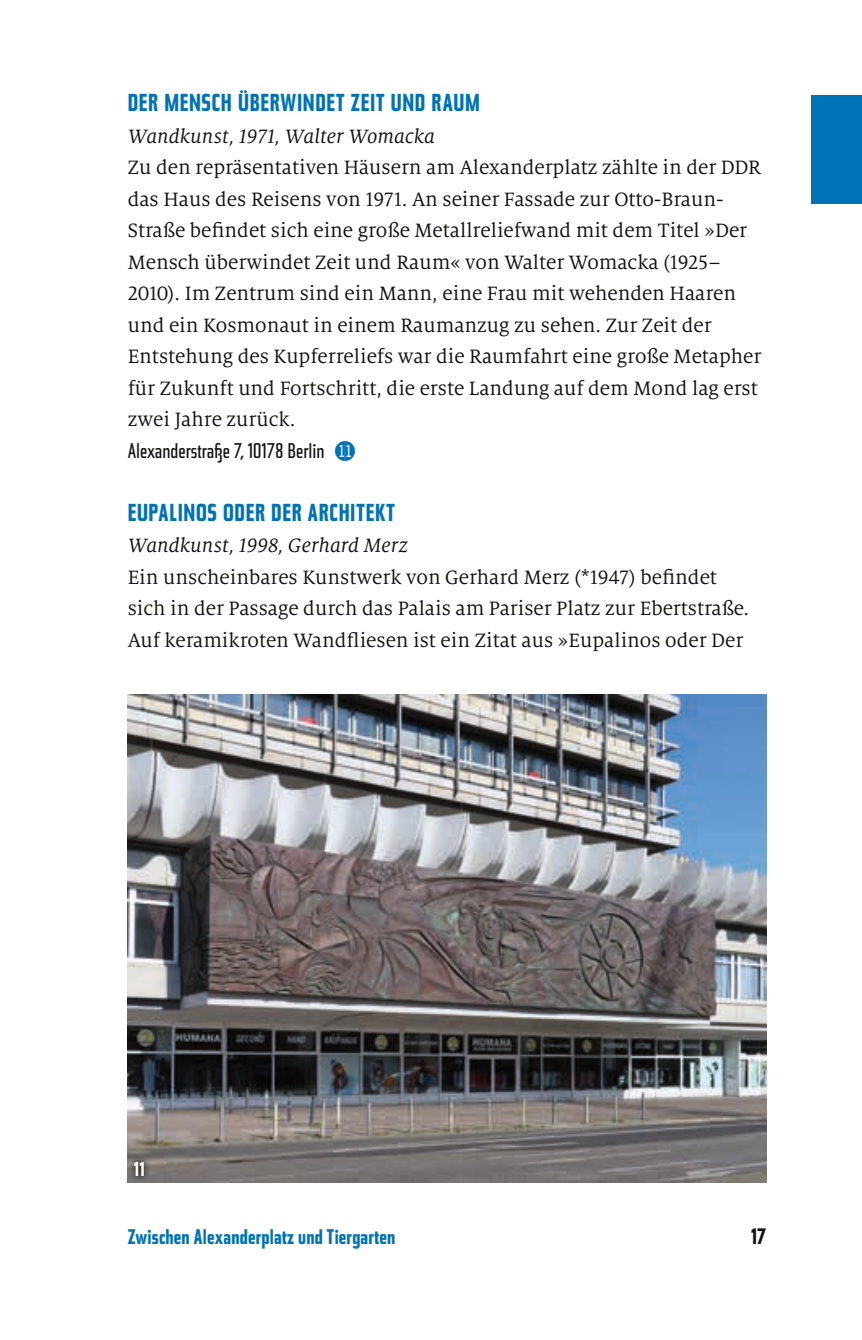
<style>
.page{position:relative;width:862px;height:1340px;background:#fff}
.page>*{position:absolute;margin:0;border:0;box-sizing:border-box;transform-origin:0 0}
.t1{font:24.75px "Tasse Bold Extd";letter-spacing:.03em;color:#0072b8}
.t2{font:22.5px "Tasse Bold Extd";color:#11110f}
.t3{font:21.38px/31.5px "Milo Serif OT";color:#11110f}
.t4{font:italic 21.38px "Milo Serif OT";color:#11110f}
.t5{font:21.38px "Tasse Bold Extd";letter-spacing:.01em;color:#0072b8}
.t6{font:21.38px "Tasse Regular Extd";color:#11110f}
.t7{font:20.25px "Tasse Bold Extd";color:#fff}
.s1{font-family:"Double Digits Round";font-size:25.65px;color:#0072b8}
</style>
<div class="page">
<div style="left:810px;top:96px;width:51px;height:108px;background:#0072b8"></div>
<img style="left:128px;top:694px;width:638px;height:488px">
<div style="left:128px;top:1154px;width:22px;height:28px;background:#11110f;opacity:.75"></div>
<p class="t1" style="left:128px;top:89px;width:353px">DER MENSCH ÜBERWINDET ZEIT UND RAUM</p>
<p class="t4" style="left:128px;top:124px;width:309px">Wandkunst, 1971, Walter Womacka</p>
<p class="t3" style="left:128px;top:152px;width:634px">Zu den repräsentativen Häusern am Alexanderplatz zählte in der DDR das Haus des Reisens von 1971. An seiner Fassade zur Otto-Braun-Straße befindet sich eine große Metallreliefwand mit dem Titel »Der Mensch überwindet Zeit und Raum« von Walter Womacka (1925– 2010). Im Zentrum sind ein Mann, eine Frau mit wehenden Haaren und ein Kosmonaut in einem Raumanzug zu sehen. Zur Zeit der Entstehung des Kupferreliefs war die Raumfahrt eine große Metapher für Zukunft und Fortschritt, die erste Landung auf dem Mond lag erst zwei Jahre zurück.</p>
<p class="t6" style="left:128px;top:439px;width:229px">Alexanderstraße 7, 10178 Berlin <span class="s1">BM</span></p>
<p class="t1" style="left:128px;top:498px;width:268px">EUPALINOS ODER DER ARCHITEKT</p>
<p class="t4" style="left:128px;top:534px;width:282px">Wandkunst, 1998, Gerhard Merz</p>
<p class="t3" style="left:128px;top:561px;width:622px">Ein unscheinbares Kunstwerk von Gerhard Merz (*1947) befindet sich in der Passage durch das Palais am Pariser Platz zur Ebertstraße.<br>Auf keramikroten Wandfliesen ist ein Zitat aus »Eupalinos oder Der</p>
<p class="t7" style="left:134px;top:1158px;width:12px">11</p>
<p class="t5" style="left:128px;top:1225px;width:269px">Zwischen Alexanderplatz und Tiergarten</p>
<p class="t2" style="left:750px;top:1224px;width:16px">17</p>
</div>
